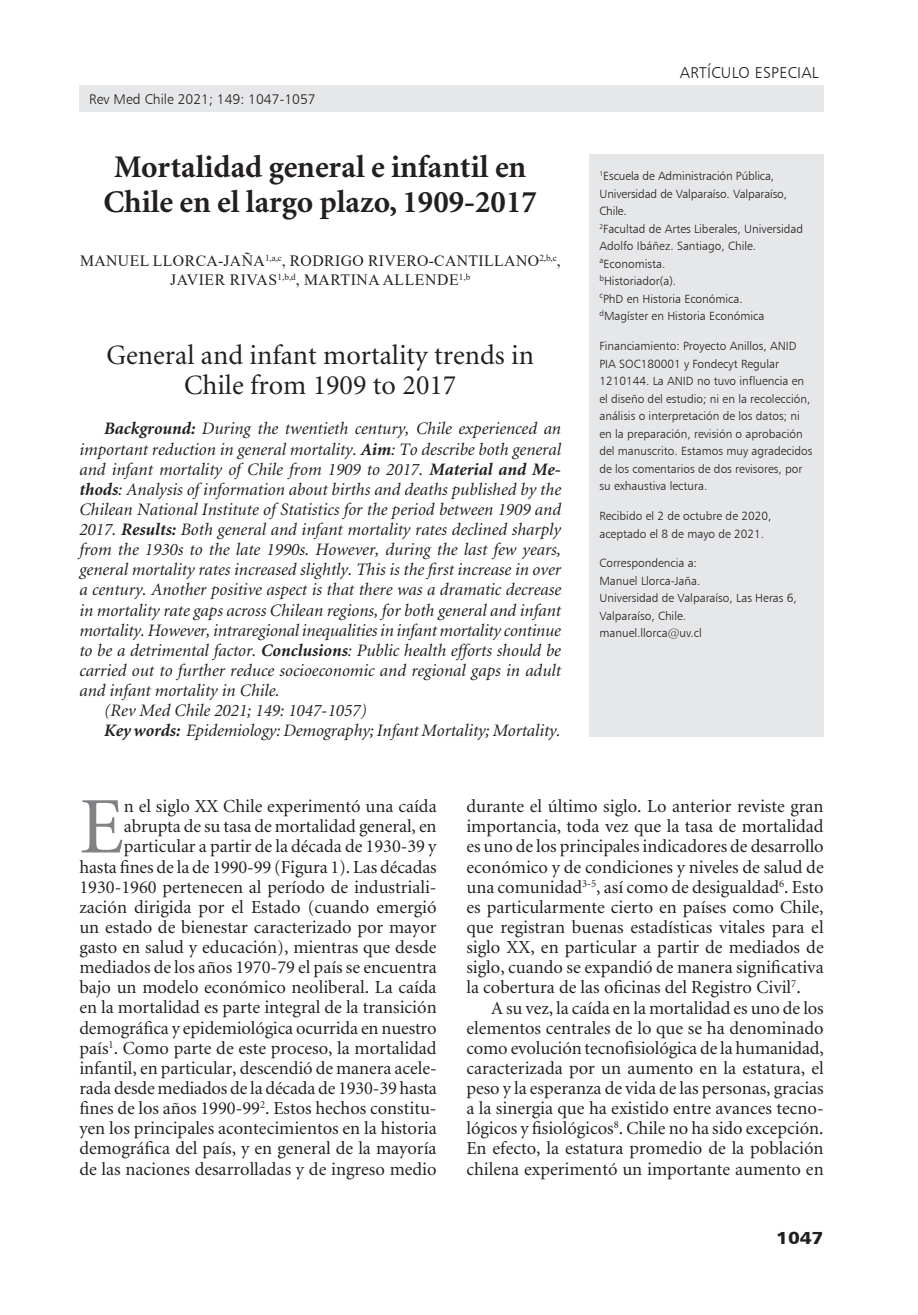
<style>
.page{position:relative;width:918px;height:1315px;background:#fff}
.page>*{position:absolute;margin:0;border:0;box-sizing:border-box;transform-origin:0 0}
.t1{font:80.33px "Minion";color:#808285}
.t2{font:700 31.5px/35px "Minion";color:#231f20;text-align:center}
.t3{font:28px/29.8px "Minion";color:#231f20;text-align:center}
.t4{font:18.38px/20.1px "Minion";color:#231f20;text-align:justify}
.t5{font:italic 17.5px "Minion";color:#231f20}
.t6{font:17.5px "Humanist 777 BT Black B";color:#231f20;scale:1.1 1}
.t7{font:15.75px/18.9px "Times New Roman";letter-spacing:.025em;color:#231f20;text-align:center}
.t8{font:15.75px "Humanist 777 BT Light B";color:#231f20}
.t9{font:14px "Humanist 777 BT Light B";color:#231f20}
.t10{font:11.9px/17.5px "Humanist 777 BT Light B";color:#231f20}
.s1{font-weight:700}
</style>
<div class="page">
<div style="left:79px;top:85px;width:744px;height:26px;background:#e6e7e9"></div>
<div style="left:589px;top:154px;width:234px;height:582px;background:#e6e7e9"></div>
<p class="t9" style="left:89px;top:90px;width:228px">Rev Med Chile 2021; 149: 1047-1057</p>
<h2 class="t2" style="left:103px;top:151px;width:435px">Mortalidad general e infantil en<br>Chile en el largo plazo, 1909-2017</h2>
<p class="t7" style="left:80px;top:251px;width:482px">MANUEL LLORCA-JAÑA<sup>1,a,c</sup>, RODRIGO RIVERO-CANTILLANO<sup>2,b,c</sup>,<br>JAVIER RIVAS<sup>1,b,d</sup>, MARTINA ALLENDE<sup>1,b</sup></p>
<h3 class="t3" style="left:106px;top:342px;width:429px">General and infant mortality trends in<br>Chile from 1909 to 2017</h3>
<p class="t5" style="left:104px;top:420px;width:458px"><span class="s1">Background:</span> During the twentieth century, Chile experienced an</p>
<p class="t5" style="left:79px;top:440px;width:483px">important reduction in general mortality. <span class="s1">Aim</span>: To describe both general</p>
<p class="t5" style="left:79px;top:460px;width:483px">and infant mortality of Chile from 1909 to 2017. <span class="s1">Material and Me-</span></p>
<p class="t5" style="left:79px;top:480px;width:483px"><span class="s1">thods</span>: Analysis of information about births and deaths published by the</p>
<p class="t5" style="left:79px;top:501px;width:483px">Chilean National Institute of Statistics for the period between 1909 and</p>
<p class="t5" style="left:79px;top:521px;width:483px">2017. <span class="s1">Results:</span> Both general and infant mortality rates declined sharply</p>
<p class="t5" style="left:79px;top:541px;width:483px">from the 1930s to the late 1990s. However, during the last few years,</p>
<p class="t5" style="left:79px;top:561px;width:483px">general mortality rates increased slightly. This is the first increase in over</p>
<p class="t5" style="left:79px;top:581px;width:483px">a century. Another positive aspect is that there was a dramatic decrease</p>
<p class="t5" style="left:79px;top:601px;width:483px">in mortality rate gaps across Chilean regions, for both general and infant</p>
<p class="t5" style="left:79px;top:621px;width:483px">mortality. However, intraregional inequalities in infant mortality continue</p>
<p class="t5" style="left:79px;top:641px;width:483px">to be a detrimental factor. <span class="s1">Conclusions</span>: Public health efforts should be</p>
<p class="t5" style="left:79px;top:662px;width:483px">carried out to further reduce socioeconomic and regional gaps in adult</p>
<p class="t5" style="left:79px;top:682px;width:202px">and infant mortality in Chile.</p>
<p class="t5" style="left:104px;top:702px;width:264px">(Rev Med Chile 2021; 149: 1047-1057)</p>
<p class="t5" style="left:104px;top:722px;width:458px"><span class="s1">Key words:</span> Epidemiology: Demography; Infant Mortality; Mortality.</p>
<p class="t8" style="left:680px;top:63px;width:20px">Artículo</p>
<p class="t8" style="left:755px;top:63px;width:18px">Especial</p>
<p class="t10" style="left:599px;top:167px;width:205px"><sup>1</sup>Escuela de Administración Pública,<br>Universidad de Valparaíso. Valparaíso,<br>Chile.<br><sup>2</sup>Facultad de Artes Liberales, Universidad<br>Adolfo Ibáñez. Santiago, Chile. <sup>a</sup>Economista.<br><sup>b</sup>Historiador(a).<br><sup>c</sup>PhD en Historia Económica.<br><sup>d</sup>Magíster en Historia Económica</p>
<p class="t10" style="left:599px;top:337px;width:215px">Financiamiento: Proyecto Anillos, ANID PIA SOC180001 y Fondecyt Regular 1210144. La ANID no tuvo influencia en el diseño del estudio; ni en la recolección, análisis o interpretación de los datos; ni en la preparación, revisión o aprobación del manuscrito. Estamos muy agradecidos de los comentarios de dos revisores, por su exhaustiva lectura.</p>
<p class="t10" style="left:599px;top:507px;width:173px">Recibido el 2 de octubre de 2020, aceptado el 8 de mayo de 2021.</p>
<p class="t10" style="left:599px;top:554px;width:199px">Correspondencia a:<br>Manuel Llorca-Jaña.<br>Universidad de Valparaíso, Las Heras 6,<br>Valparaíso, Chile.<br>manuel.llorca@uv.cl</p>
<p class="t4" style="left:79px;top:797px;width:359px;text-align:right">n el siglo XX Chile experimentó una caída abrupta de su tasa de mortalidad general, en particular a partir de la década de 1930-39 y<br>hasta fines de la de 1990-99 (Figura 1). Las décadas 1930-1960 pertenecen al período de industriali&shy;zación dirigida por el Estado (cuando emergió un estado de bienestar caracterizado por mayor gasto en salud y educación), mientras que desde mediados de los años 1970-79 el país se encuentra bajo un modelo económico neoliberal. La caída en la mortalidad es parte integral de la transición demográfica y epidemiológica ocurrida en nuestro país<sup>1</sup>. Como parte de este proceso, la mortalidad infantil, en particular, descendió de manera acele&shy;rada desde mediados de la década de 1930-39 hasta fines de los años 1990-99<sup>2</sup>. Estos hechos constitu&shy;yen los principales acontecimientos en la historia demográfica del país, y en general de la mayoría de las naciones desarrolladas y de ingreso medio</p>
<p class="t4" style="left:466px;top:797px;width:359px">durante el último siglo. Lo anterior reviste gran importancia, toda vez que la tasa de mortalidad es uno de los principales indicadores de desarrollo económico y de condiciones y niveles de salud de una comunidad<sup>3-5</sup>, así como de desigualdad<sup>6</sup>. Esto es particularmente cierto en países como Chile, que registran buenas estadísticas vitales para el siglo XX, en particular a partir de mediados de siglo, cuando se expandió de manera significativa la cobertura de las oficinas del Registro Civil<sup>7</sup>.</p>
<h1 class="t1" style="left:79px;top:787px;width:46px">E</h1>
<p class="t4" style="left:466px;top:998px;width:359px;text-indent:25px">A su vez, la caída en la mortalidad es uno de los elementos centrales de lo que se ha denominado como evolución tecnofisiológica de la humanidad, caracterizada por un aumento en la estatura, el peso y la esperanza de vida de las personas, gracias a la sinergia que ha existido entre avances tecno&shy;lógicos y fisiológicos<sup>8</sup>. Chile no ha sido excepción.<br>En efecto, la estatura promedio de la población chilena experimentó un importante aumento en</p>
<p class="t6" style="left:776px;top:1226px;width:45px">1047</p>
</div>
